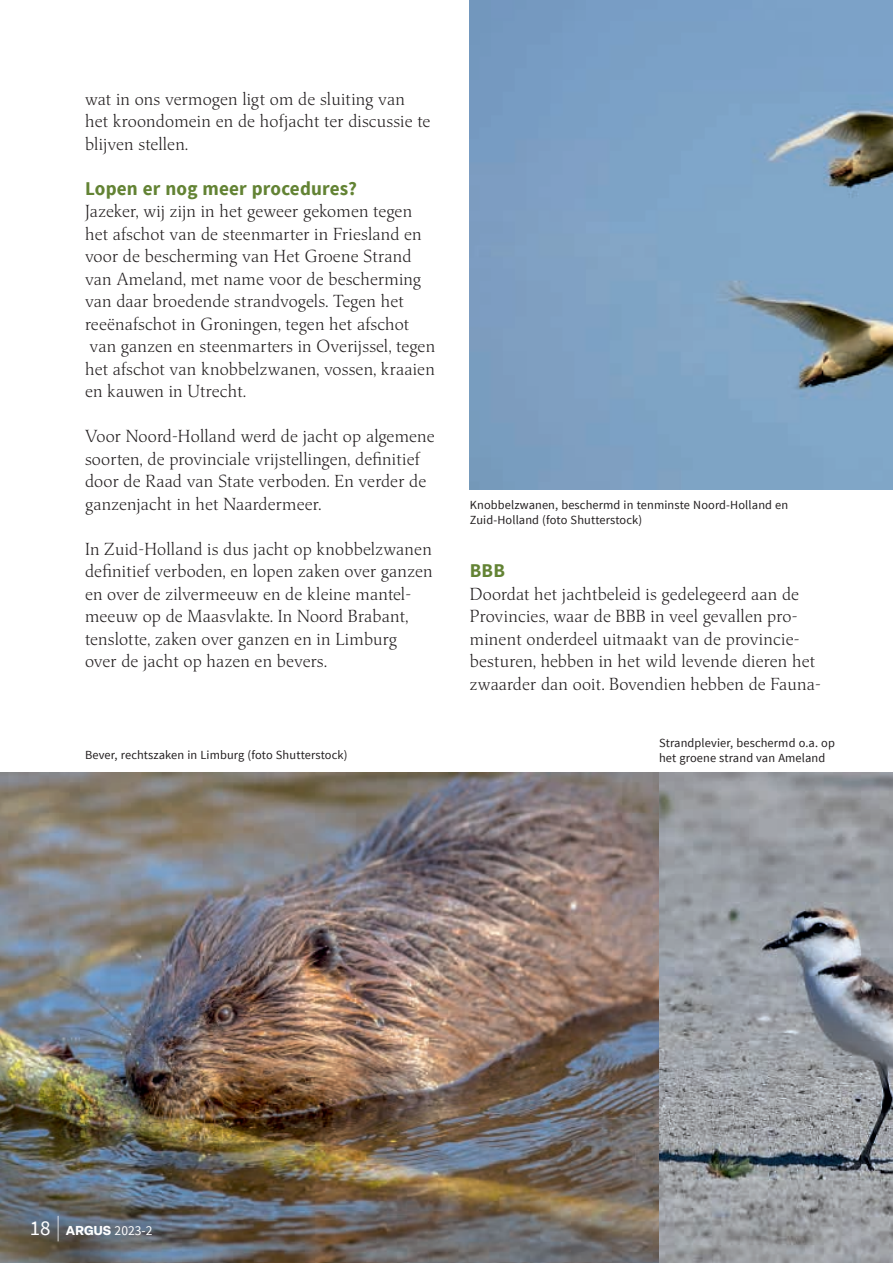
<style>
.page{position:relative;width:893px;height:1263px;background:#fff}
.page>*{position:absolute;margin:0;border:0;box-sizing:border-box;transform-origin:0 0}
.t1{font:700 19.5px "Source Sans Pro";letter-spacing:.01em;color:#638334}
.t2{font:300 17.25px/22.5px "Classica Pro";letter-spacing:.01em;color:#231f20}
.t3{font:13.5px "Source Sans Pro";color:#fff}
.t4{font:12.3px/15px "Source Sans Pro";letter-spacing:.01em;color:#231f20}
.s1{font-size:21px}
.s2{font-weight:200;font-size:25.5px}
.s3{font-family:"Elza";font-weight:700;font-size:12.75px}
</style>
<div class="page">
<img style="left:0;top:772px;width:659px;height:491px">
<img style="left:470px;top:0;width:423px;height:490px">
<img style="left:659px;top:772px;width:234px;height:491px">
<p class="t2" style="left:85px;top:87px;width:347px">wat in ons vermogen ligt om de sluiting van het kroondomein en de hofjacht ter discussie te blijven stellen.</p>
<p class="t1" style="left:85px;top:176px;width:273px">Lopen er nog meer procedures?</p>
<p class="t2" style="left:85px;top:200px;width:352px">Jazeker, wij zijn in het geweer gekomen tegen het afschot van de steenmarter in Friesland en voor de bescherming van Het Groene Strand van Ameland, met name voor de bescherming van daar broedende strandvogels. Tegen het reeënafschot in Groningen, tegen het afschot van ganzen en steenmarters in Overijssel, tegen het afschot van knobbelzwanen, vossen, kraaien en kauwen in Utrecht.</p>
<p class="t2" style="left:85px;top:424px;width:351px">Voor Noord-Holland werd de jacht op algemene soorten, de provinciale vrijstellingen, definitief door de Raad van State verboden. En verder de ganzenjacht in het Naardermeer.</p>
<p class="t2" style="left:85px;top:537px;width:349px">In Zuid-Holland is dus jacht op knobbelzwanen definitief verboden, en lopen zaken over ganzen en over de zilvermeeuw en de kleine mantel&shy;meeuw op de Maasvlakte. In Noord Brabant, tenslotte, zaken over ganzen en in Limburg over de jacht op hazen en bevers.</p>
<p class="t4" style="left:85px;top:748px;width:264px">Bever, rechtszaken in Limburg (foto Shutterstock)</p>
<p class="t4" style="left:470px;top:498px;width:320px">Knobbelzwanen, beschermd in tenminste Noord-Holland en<br>Zuid-Holland (foto Shutterstock)</p>
<p class="t1" style="left:470px;top:558px;width:37px">BBB</p>
<p class="t2" style="left:470px;top:582px;width:352px">Doordat het jachtbeleid is gedelegeerd aan de Provincies, waar de BBB in veel gevallen pro&shy;minent onderdeel uitmaakt van de provincie&shy;besturen, hebben in het wild levende dieren het zwaarder dan ooit. Bovendien hebben de Fauna-</p>
<p class="t4" style="left:659px;top:736px;width:177px">Strandplevier, beschermd o.a. op het groene strand van Ameland</p>
<p class="t3" style="left:30px;top:1222px;width:124px"><span class="s1">18</span> <span class="s2">|</span> <span class="s3">ARGUS</span> 2023-2</p>
</div>
